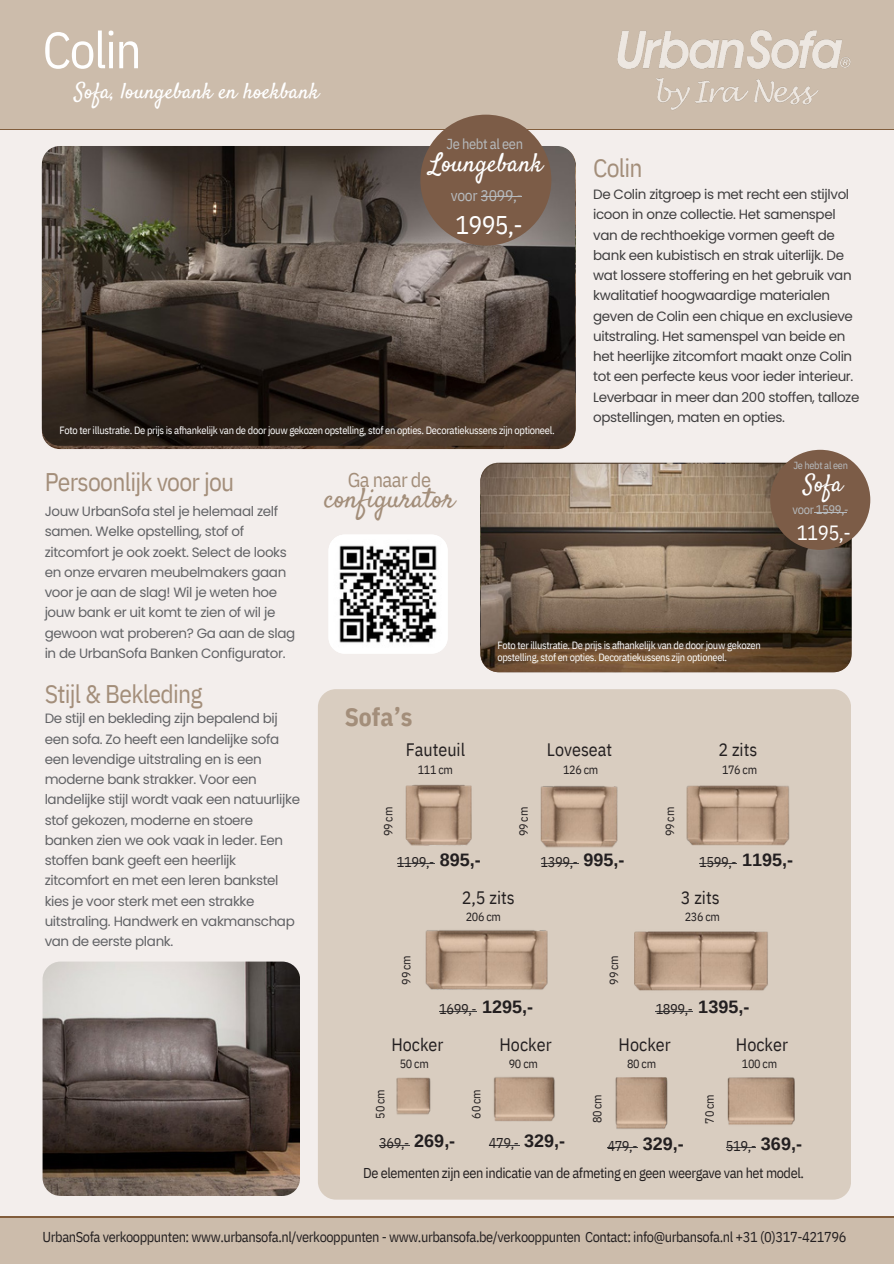
<style>
.page{position:relative;width:894px;height:1264px;background:#fff}
.page>*{position:absolute;margin:0;border:0;box-sizing:border-box;transform-origin:0 0}
.t1{font:51px "IBM Plex Sans Cond";letter-spacing:-.03em;color:#fff}
.t2{font:27.75px "Satisfy";color:#a38e7a}
.t3{font:25.8px "Satisfy";color:#fff}
.t4{font:25.65px "IBM Plex Sans Cond";color:#fff}
.t5{font:25.5px "IBM Plex Sans Cond";letter-spacing:-.03em;color:#a38e7a}
.t6{font:700 25.5px "IBM Plex Sans Cond";color:#a38e7a}
.t7{font:24px "Satisfy";color:#fff}
.t8{font:22.05px "Satisfy";color:#fff}
.t9{font:20.55px "IBM Plex Sans Cond";color:#fff}
.t10{font:20.25px "IBM Plex Sans Cond";letter-spacing:-.03em;color:#a38e7a}
.t11{font:18px "IBM Plex Sans Cond";color:#231f20}
.t12{font:700 18px "Arimo";color:#231f20}
.t13{font:15.6px "IBM Plex Sans Cond";letter-spacing:-.015em;color:#b6babd}
.t14{font:14.4px "IBM Plex Sans Cond";letter-spacing:-.03em;color:#b6babd}
.t15{font:14.25px "IBM Plex Sans Cond";letter-spacing:-.03em;color:#231f20}
.t16{font:13.5px/20.2px "Poppins";letter-spacing:-.03em;color:#626366}
.t17{font:13.5px/20.2px "Poppins";letter-spacing:-.03em;color:#3f3e3f}
.t18{font:12.45px "IBM Plex Sans Cond";letter-spacing:-.03em;color:#b6babd}
.t19{font:12px "IBM Plex Sans Cond";letter-spacing:-.03em;color:#231f20}
.t20{font:10.5px/12.3px "IBM Plex Sans Cond";letter-spacing:-.03em;color:#fff}
.t21{font:10.35px "IBM Plex Sans Cond";letter-spacing:-.03em;color:#b6babd}
</style>
<div class="page">
<div style="left:0;top:0;width:893px;height:1263px;background:#f3eeec"></div>
<div style="left:0;top:0;width:893px;height:130px;background:#ccbcab"></div>
<hr style="left:0;top:129px;width:893px;height:1px;background:#815d3c">
<div style="left:318px;top:689px;width:532px;height:510px;background:#d9cdc0"></div>
<img style="left:328px;top:534px;width:119px;height:119px;border-radius:16px">
<hr style="left:379px;top:1144px;width:30px;height:1px;background:#3f3e3f">
<hr style="left:439px;top:1011px;width:38px;height:1px;background:#3f3e3f">
<hr style="left:489px;top:1144px;width:30px;height:1px;background:#3f3e3f">
<hr style="left:540px;top:863px;width:38px;height:1px;background:#3f3e3f">
<hr style="left:607px;top:1147px;width:30px;height:1px;background:#3f3e3f">
<hr style="left:655px;top:1011px;width:38px;height:1px;background:#3f3e3f">
<hr style="left:699px;top:863px;width:38px;height:1px;background:#3f3e3f">
<hr style="left:725px;top:1147px;width:30px;height:1px;background:#3f3e3f">
<div style="left:0;top:1216px;width:893px;height:47px;background:#ccbcab"></div>
<hr style="left:0;top:1216px;width:893px;height:1px;background:#815d3c">
<hr style="left:397px;top:863px;width:37px;height:1px;background:#3f3e3f">
<img style="left:42px;top:146px;width:533px;height:300px;border-radius:18px">
<div style="left:420px;top:115px;width:131px;height:131px;background:#7c5c47;border-radius:50%"></div>
<hr style="left:481px;top:196px;width:40px;height:1px;background:#b6babd">
<img style="left:481px;top:464px;width:370px;height:208px;border-radius:18px">
<div style="left:770px;top:450px;width:100px;height:100px;background:#7c5c47;border-radius:50%"></div>
<hr style="left:814px;top:512px;width:32px;height:1px;background:#b6babd">
<img style="left:398px;top:779px;width:79px;height:68px">
<img style="left:420px;top:920px;width:133px;height:73px">
<img style="left:682px;top:782px;width:111px;height:69px">
<img style="left:630px;top:924px;width:138px;height:74px">
<img style="left:540px;top:781px;width:86px;height:69px">
<img style="left:721px;top:1069px;width:79px;height:64px">
<img style="left:490px;top:1065px;width:73px;height:64px">
<img style="left:612px;top:1069px;width:69px;height:64px">
<img style="left:394px;top:1069px;width:58px;height:58px">
<img style="left:617px;top:30px;width:234px;height:80px">
<img style="left:43px;top:961px;width:257px;height:234px;border-radius:18px">
<p class="t1" style="left:43px;top:16px;width:100px">Colin</p>
<h5 class="t8" style="left:74px;top:78px;width:246px">Sofa, loungebank en hoekbank</h5>
<p class="t14" style="left:446px;top:134px;width:78px">Je hebt al een</p>
<p class="t3" style="left:429px;top:146px;width:115px">Loungebank</p>
<h5 class="t13" style="left:450px;top:185px;width:73px">voor 3099,-</h5>
<p class="t4" style="left:455px;top:208px;width:69px">1995,-</p>
<h6 class="t20" style="left:60px;top:424px;width:496px">Foto ter illustratie. De prijs is afhankelijk van de door jouw gekozen opstelling, stof en opties. Decoratiekussens zijn optioneel.</h6>
<p class="t5" style="left:593px;top:150px;width:51px">Colin</p>
<p class="t17" style="left:593px;top:184px;width:267px">De Colin zitgroep is met recht een stijlvol icoon in onze collectie. Het samenspel van de rechthoekige vormen geeft de bank een kubistisch en strak uiterlijk. De wat lossere stoffering en het gebruik van kwalitatief hoogwaardige materialen geven de Colin een chique en exclusieve uitstraling. Het samenspel van beide en het heerlijke zitcomfort maakt onze Colin tot een perfecte keus voor ieder interieur.<br>Leverbaar in meer dan 200 stoffen, talloze opstellingen, maten en opties.</p>
<h3 class="t5" style="left:45px;top:464px;width:191px">Persoonlijk voor jou</h3>
<p class="t16" style="left:45px;top:501px;width:252px">Jouw UrbanSofa stel je helemaal zelf samen. Welke opstelling, stof of zitcomfort je ook zoekt. Select de looks en onze ervaren meubelmakers gaan voor je aan de slag! Wil je weten hoe jouw bank er uit komt te zien of wil je gewoon wat proberen? Ga aan de slag in de UrbanSofa Banken Configurator.</p>
<p class="t5" style="left:45px;top:677px;width:159px">Stijl &amp; Bekleding</p>
<h3 class="t16" style="left:45px;top:708px;width:257px">De stijl en bekleding zijn bepalend bij een sofa. Zo heeft een landelijke sofa een levendige uitstraling en is een moderne bank strakker. Voor een landelijke stijl wordt vaak een natuurlijke stof gekozen, moderne en stoere banken zien we ook vaak in leder. Een stoffen bank geeft een heerlijk zitcomfort en met een leren bankstel kies je voor sterk met een strakke uitstraling. Handwerk en vakmanschap van de eerste plank.</h3>
<h6 class="t10" style="left:347px;top:466px;width:85px">Ga naar de</h6>
<h6 class="t2" style="left:324px;top:481px;width:132px">configurator</h6>
<h6 class="t21" style="left:793px;top:458px;width:56px">Je hebt al een</h6>
<p class="t7" style="left:803px;top:469px;width:41px">Sofa</p>
<p class="t18" style="left:792px;top:501px;width:58px">voor 1599,-</p>
<p class="t9" style="left:796px;top:519px;width:56px">1195,-</p>
<p class="t20" style="left:497px;top:639px;width:265px">Foto ter illustratie. De prijs is afhankelijk van de door jouw gekozen opstelling, stof en opties. Decoratiekussens zijn optioneel.</p>
<h5 class="t6" style="left:344px;top:700px;width:69px">Sofa’s</h5>
<h5 class="t11" style="left:405px;top:737px;width:61px">Fauteuil</h5>
<p class="t11" style="left:546px;top:737px;width:67px">Loveseat</p>
<h5 class="t11" style="left:718px;top:737px;width:40px">2 zits</h5>
<p class="t19" style="left:417px;top:761px;width:37px">111 cm</p>
<p class="t19" style="left:563px;top:761px;width:37px">126 cm</p>
<p class="t19" style="left:721px;top:761px;width:37px">176 cm</p>
<p class="t19" style="left:380px;top:836px;width:31px;rotate:-90deg">99 cm</p>
<p class="t19" style="left:515px;top:836px;width:31px;rotate:-90deg">99 cm</p>
<h5 class="t19" style="left:661px;top:836px;width:31px;rotate:-90deg">99 cm</h5>
<h6 class="t12" style="left:439px;top:849px;width:43px">895,-</h6>
<p class="t15" style="left:397px;top:852px;width:39px">1199,-</p>
<p class="t12" style="left:583px;top:849px;width:43px">995,-</p>
<h2 class="t15" style="left:540px;top:852px;width:39px">1399,-</h2>
<p class="t12" style="left:742px;top:849px;width:53px">1195,-</p>
<p class="t15" style="left:699px;top:852px;width:39px">1599,-</p>
<p class="t11" style="left:461px;top:885px;width:54px">2,5 zits</p>
<p class="t11" style="left:680px;top:885px;width:40px">3 zits</p>
<h3 class="t19" style="left:465px;top:909px;width:37px">206 cm</h3>
<p class="t19" style="left:684px;top:909px;width:37px">236 cm</p>
<p class="t19" style="left:398px;top:984px;width:31px;rotate:-90deg">99 cm</p>
<p class="t19" style="left:605px;top:984px;width:31px;rotate:-90deg">99 cm</p>
<p class="t12" style="left:482px;top:997px;width:53px">1295,-</p>
<p class="t15" style="left:439px;top:999px;width:39px">1699,-</p>
<p class="t12" style="left:698px;top:997px;width:53px">1395,-</p>
<p class="t15" style="left:655px;top:999px;width:39px">1899,-</p>
<p class="t11" style="left:391px;top:1032px;width:54px">Hocker</p>
<h6 class="t11" style="left:499px;top:1032px;width:54px">Hocker</h6>
<p class="t11" style="left:618px;top:1032px;width:54px">Hocker</p>
<p class="t11" style="left:735px;top:1032px;width:54px">Hocker</p>
<p class="t19" style="left:399px;top:1055px;width:31px">50 cm</p>
<p class="t19" style="left:508px;top:1055px;width:31px">90 cm</p>
<p class="t19" style="left:627px;top:1055px;width:31px">80 cm</p>
<p class="t19" style="left:741px;top:1055px;width:37px">100 cm</p>
<p class="t19" style="left:372px;top:1118px;width:31px;rotate:-90deg">50 cm</p>
<p class="t19" style="left:468px;top:1118px;width:31px;rotate:-90deg">60 cm</p>
<p class="t19" style="left:589px;top:1123px;width:31px;rotate:-90deg">80 cm</p>
<p class="t19" style="left:701px;top:1123px;width:31px;rotate:-90deg">70 cm</p>
<p class="t12" style="left:414px;top:1130px;width:43px">269,-</p>
<p class="t15" style="left:379px;top:1133px;width:32px">369,-</p>
<p class="t12" style="left:524px;top:1130px;width:43px">329,-</p>
<p class="t15" style="left:489px;top:1133px;width:32px">479,-</p>
<h5 class="t12" style="left:642px;top:1133px;width:43px">329,-</h5>
<h6 class="t15" style="left:607px;top:1136px;width:32px">479,-</h6>
<h6 class="t12" style="left:760px;top:1133px;width:43px">369,-</h6>
<p class="t15" style="left:725px;top:1136px;width:32px">519,-</p>
<p class="t15" style="left:363px;top:1163px;width:442px">De elementen zijn een indicatie van de afmeting en geen weergave van het model.</p>
<p class="t15" style="left:43px;top:1227px;width:805px">UrbanSofa verkooppunten: www.urbansofa.nl/verkooppunten - www.urbansofa.be/verkooppunten Contact: info@urbansofa.nl +31 (0)317-421796</p>
</div>
